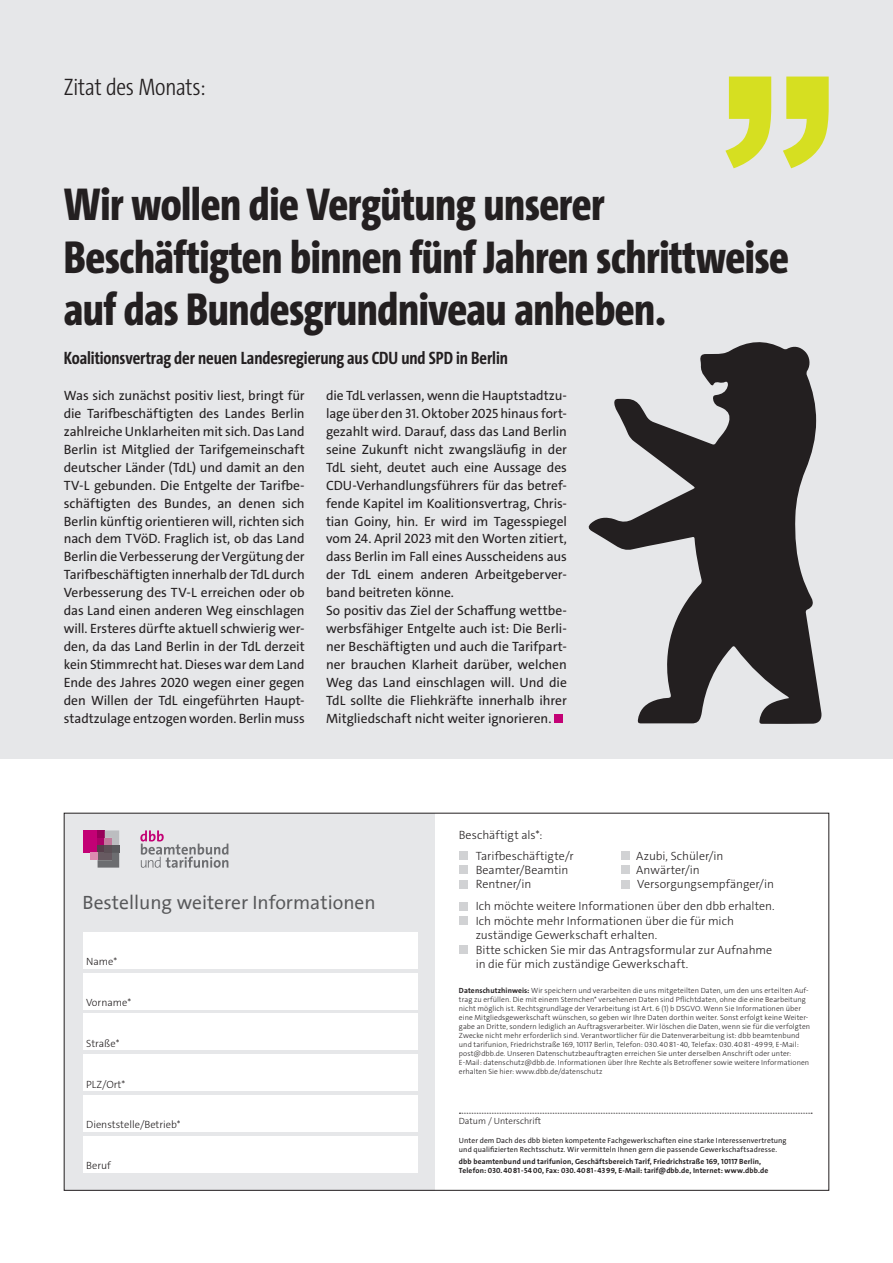
<style>
.page{position:relative;width:893px;height:1263px;background:#fff}
.page>*{position:absolute;margin:0;border:0;box-sizing:border-box;transform-origin:0 0}
._03_Überschrift_34pt{font:800 46.5px/52.5px "The Sans Cd LF8";letter-spacing:-.01em;color:#231f20}
._02_Dachzeile_16pt{font:300 24px "The Sans Cd LF3";letter-spacing:-.01em;color:#231f20}
.t1{font:19.5px "The Sans Office";color:#57585a}
._04_Einleitung{font:700 18px "The Sans Cd LF7";letter-spacing:-.005em;color:#231f20}
._05_Fliesstext{font:13.5px/18px "The Sans C4 s";letter-spacing:-.005em;color:#231f20;text-align:justify}
.t2{font:300 12px "The Sans C4 s";color:#231f20}
.t3{font:300 10.5px "The Sans C4 s";color:#231f20}
.t4{font:300 9px "The Sans C4 s";color:#231f20}
.t5{font:300 7.5px/9px "The Sans C4 s";letter-spacing:.01em;color:#231f20}
.t6{font:7.5px/9px "The Sans C4 s";letter-spacing:.015em;color:#231f20}
.t7{font:700 7.5px "The Sans C4 s";letter-spacing:.015em;color:#231f20}
.s1{font-weight:700}
</style>
<div class="page">
<div style="left:0;top:0;width:893px;height:759px;background:#e6e7e9"></div>
<div style="left:64px;top:813px;width:370px;height:378px;background:#e6e7e9"></div>
<div style="left:83px;top:932px;width:335px;height:36px;background:#fff"></div>
<div style="left:83px;top:973px;width:335px;height:36px;background:#fff"></div>
<div style="left:83px;top:1014px;width:335px;height:36px;background:#fff"></div>
<div style="left:83px;top:1054px;width:335px;height:37px;background:#fff"></div>
<div style="left:83px;top:1095px;width:335px;height:36px;background:#fff"></div>
<div style="left:83px;top:1136px;width:335px;height:36px;background:#fff"></div>
<div style="left:459px;top:851px;width:8px;height:9px;background:#d1d2d4"></div>
<div style="left:621px;top:851px;width:8px;height:9px;background:#d1d2d4"></div>
<div style="left:459px;top:865px;width:8px;height:9px;background:#d1d2d4"></div>
<div style="left:621px;top:865px;width:8px;height:9px;background:#d1d2d4"></div>
<div style="left:459px;top:880px;width:8px;height:8px;background:#d1d2d4"></div>
<div style="left:621px;top:880px;width:8px;height:8px;background:#d1d2d4"></div>
<div style="left:459px;top:902px;width:8px;height:8px;background:#d1d2d4"></div>
<div style="left:459px;top:916px;width:8px;height:9px;background:#d1d2d4"></div>
<div style="left:459px;top:945px;width:8px;height:8px;background:#d1d2d4"></div>
<svg style="left:459px;top:1113px;width:353px;height:1px"></svg>
<svg style="left:140px;top:830px;width:88px;height:38px"></svg>
<div style="left:83px;top:830px;width:15px;height:23px;background:#c30175"></div>
<div style="left:98px;top:830px;width:7px;height:8px;background:#970059"></div>
<div style="left:98px;top:838px;width:7px;height:7px;background:#ac0167"></div>
<div style="left:98px;top:845px;width:7px;height:8px;background:#573e4b"></div>
<svg style="left:105px;top:830px;width:14px;height:15px"></svg>
<div style="left:105px;top:845px;width:7px;height:8px;background:#5c5056"></div>
<div style="left:112px;top:845px;width:7px;height:8px;background:#5a5a5d"></div>
<svg style="left:98px;top:853px;width:21px;height:14px"></svg>
<div style="left:90px;top:853px;width:8px;height:7px;background:#dc8bb0"></div>
<svg style="left:725px;top:77px;width:104px;height:91px"></svg>
<div style="left:554px;top:714px;width:9px;height:9px;background:#c30175"></div>
<svg style="left:588px;top:342px;width:234px;height:382px;fill:#231f20"></svg>
<p class="_02_Dachzeile_16pt" style="left:64px;top:71px;width:143px">Zitat des Monats:</p>
<p class="_03_Überschrift_34pt" style="left:64px;top:177px;width:726px">Wir wollen die Vergütung unserer<br>Beschäftigten binnen fünf Jahren schrittweise auf das Bundesgrundniveau anheben.</p>
<p class="_04_Einleitung" style="left:64px;top:346px;width:446px">Koalitionsvertrag der neuen Landesregierung aus CDU und SPD in Berlin</p>
<p class="_05_Fliesstext" style="left:64px;top:386px;width:242px">Was sich zunächst positiv liest, bringt für die Tarifbeschäftigten des Landes Berlin zahlreiche Unklarheiten mit sich. Das Land Berlin ist Mitglied der Tarifgemeinschaft deutscher Länder (TdL) und damit an den TV-L gebunden. Die Entgelte der Tarifbe&shy;schäftigten des Bundes, an denen sich Berlin künftig orientieren will, richten sich nach dem TVöD. Fraglich ist, ob das Land Berlin die Verbesserung der Vergütung der Tarifbeschäftigten innerhalb der TdL durch Verbesserung des TV-L erreichen oder ob das Land einen anderen Weg einschlagen will. Ersteres dürfte aktuell schwierig wer&shy;den, da das Land Berlin in der TdL derzeit kein Stimmrecht hat. Dieses war dem Land Ende des Jahres 2020 wegen einer gegen den Willen der TdL eingeführten Haupt&shy;stadtzulage entzogen worden. Berlin muss</p>
<p class="_05_Fliesstext" style="left:326px;top:386px;width:242px">die TdL verlassen, wenn die Hauptstadtzu&shy;lage über den 31. Oktober 2025 hinaus fort&shy;gezahlt wird. Darauf, dass das Land Berlin seine Zukunft nicht zwangsläufig in der TdL sieht, deutet auch eine Aussage des CDU-Verhandlungsführers für das betref&shy;fende Kapitel im Koalitionsvertrag, Chris&shy;tian Goiny, hin. Er wird im Tagesspiegel vom 24. April 2023 mit den Worten zitiert, dass Berlin im Fall eines Ausscheidens aus der TdL einem anderen Arbeitgeberver&shy;band beitreten könne.</p>
<p class="_05_Fliesstext" style="left:326px;top:602px;width:242px">So positiv das Ziel der Schaffung wettbe&shy;werbsfähiger Entgelte auch ist: Die Berli&shy;ner Beschäftigten und auch die Tarifpart&shy;ner brauchen Klarheit darüber, welchen Weg das Land einschlagen will. Und die TdL sollte die Fliehkräfte innerhalb ihrer Mitgliedschaft nicht weiter ignorieren.</p>
<p class="t1" style="left:83px;top:892px;width:295px">Bestellung weiterer Informationen</p>
<p class="t3" style="left:86px;top:955px;width:33px">Name*</p>
<p class="t3" style="left:86px;top:996px;width:47px">Vorname*</p>
<p class="t3" style="left:86px;top:1036px;width:35px">Straße*</p>
<p class="t3" style="left:86px;top:1077px;width:41px">PLZ/Ort*</p>
<p class="t3" style="left:86px;top:1118px;width:96px">Dienststelle/Betrieb*</p>
<p class="t3" style="left:86px;top:1159px;width:26px">Beruf</p>
<p class="t2" style="left:459px;top:827px;width:85px">Beschäftigt als*:</p>
<p class="t2" style="left:476px;top:848px;width:99px">Tarifbeschäftigte/r</p>
<p class="t2" style="left:636px;top:848px;width:89px">Azubi, Schüler/in</p>
<p class="t2" style="left:476px;top:862px;width:94px">Beamter/Beamtin</p>
<p class="t2" style="left:636px;top:862px;width:65px">Anwärter/in</p>
<p class="t2" style="left:476px;top:877px;width:57px">Rentner/in</p>
<p class="t2" style="left:637px;top:877px;width:138px">Versorgungsempfänger/in</p>
<p class="t2" style="left:476px;top:898px;width:301px">Ich möchte weitere Informationen über den dbb erhalten.</p>
<p class="t2" style="left:476px;top:913px;width:260px">Ich möchte mehr Informationen über die für mich</p>
<p class="t2" style="left:476px;top:927px;width:183px">zuständige Gewerkschaft erhalten.</p>
<p class="t2" style="left:476px;top:942px;width:298px">Bitte schicken Sie mir das Antragsformular zur Aufnahme</p>
<p class="t2" style="left:476px;top:956px;width:214px">in die für mich zuständige Gewerkschaft.</p>
<p class="t5" style="left:459px;top:985px;width:353px"><span class="s1">Datenschutzhinweis:</span> Wir speichern und verarbeiten die uns mitgeteilten Daten, um den uns erteilten Auf&shy;trag zu erfüllen. Die mit einem Sternchen* versehenen Daten sind Pflichtdaten, ohne die eine Bearbeitung nicht möglich ist. Rechtsgrundlage der Verarbeitung ist Art. 6 (1) b DSGVO. Wenn Sie Informationen über eine Mitgliedsgewerkschaft wünschen, so geben wir Ihre Daten dorthin weiter. Sonst erfolgt keine Weiter&shy;gabe an Dritte, sondern lediglich an Auftragsverarbeiter. Wir löschen die Daten, wenn sie für die verfolgten Zwecke nicht mehr erforderlich sind. Verantwortlicher für die Datenverarbeitung ist: dbb beamtenbund und tarifunion, Friedrichstraße 169, 10117 Berlin, Telefon: 030. 40 81 - 40, Telefax: 030. 40 81 - 49 99, E-Mail: post@dbb.de. Unseren Datenschutzbeauftragten erreichen Sie unter derselben Anschrift oder unter:<br>E-Mail: datenschutz@dbb.de. Informationen über Ihre Rechte als Betroffener sowie weitere Informationen erhalten Sie hier: www.dbb.de/datenschutz</p>
<p class="t4" style="left:459px;top:1115px;width:84px">Datum / Unterschrift</p>
<p class="t6" style="left:459px;top:1135px;width:329px">Unter dem Dach des dbb bieten kompetente Fachgewerkschaften eine starke Interessenvertretung und qualifizierten Rechtsschutz. Wir vermitteln Ihnen gern die passende Gewerkschaftsadresse.</p>
<p class="t7" style="left:459px;top:1156px;width:304px">dbb beamtenbund und tarifunion, Geschäftsbereich Tarif, Friedrichstraße 169, 10117 Berlin,</p>
<p class="t7" style="left:459px;top:1165px;width:311px">Telefon: 030. 40 81 - 54 00, Fax: 030. 40 81 - 43 99, E-Mail: tarif@dbb.de, Internet: www.dbb.de</p>
</div>
